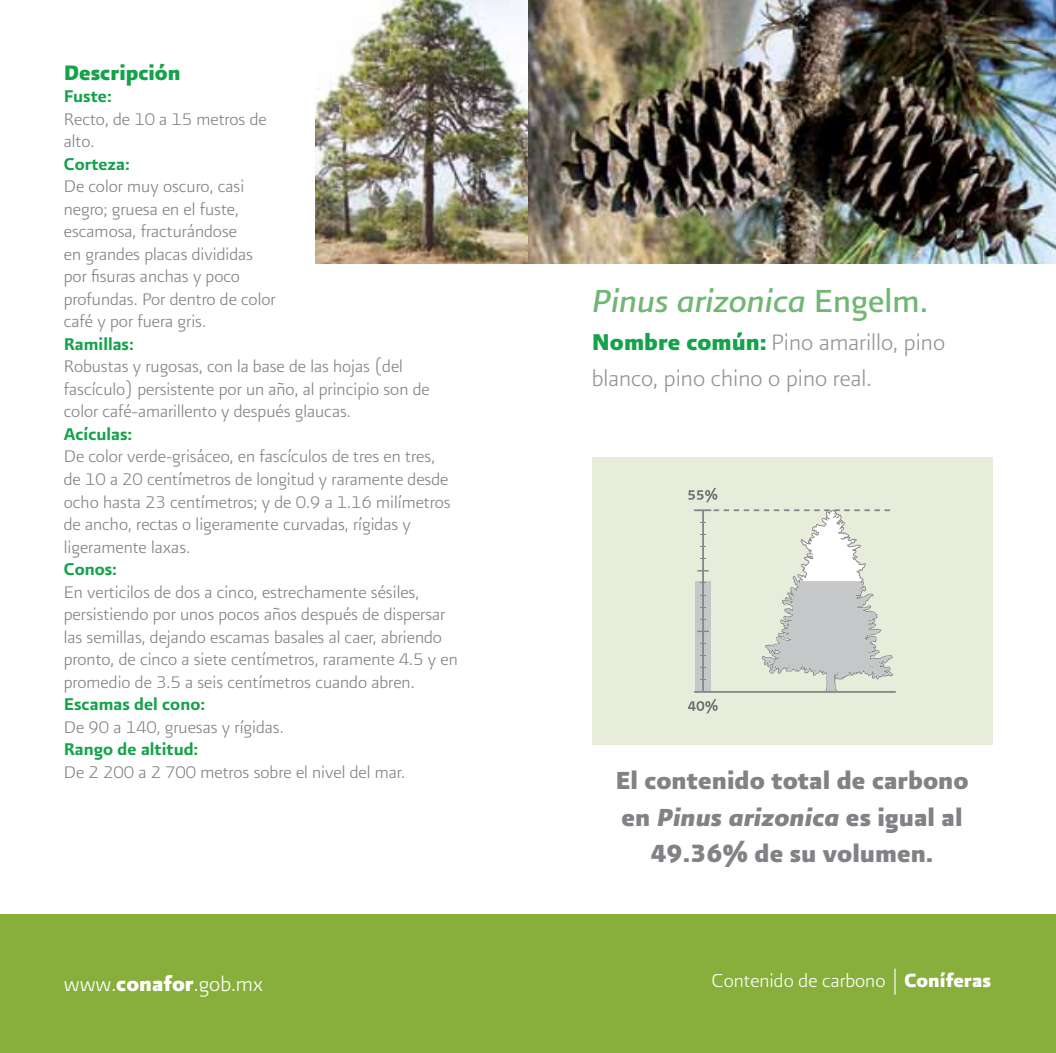
<style>
.page{position:relative;width:1056px;height:1053px;background:#fff}
.page>*{position:absolute;margin:0;border:0;box-sizing:border-box;transform-origin:0 0}
.t1{font:italic 38.25px "Presidencia Base";color:#72b674}
.t2{font:29.25px/36px "Presidencia Fuerte";color:#808285;text-align:center}
.t3{font:27px/36px "Presidencia Fina";color:#939598}
.t4{font:24.75px "Presidencia Fina";color:#fff}
.t5{font:24.75px "Presidencia Fuerte";color:#14a24a}
.t6{font:22.5px "Presidencia Fina";color:#fff}
.t7{font:20.25px/22.5px "Presidencia Fina";color:#808285}
.t8{font:20.25px "Presidencia Firme";color:#14a24a}
.s1{font-style:italic}
.s2{font-style:normal}
.s3{font-family:"Presidencia Fuerte";color:#14a24a}
.s4{font-family:"Presidencia Fuerte"}
</style>
<div class="page">
<div style="left:0;top:914px;width:528px;height:138px;background:#88ae3b"></div>
<div style="left:528px;top:914px;width:527px;height:138px;background:#88ae3b"></div>
<svg style="left:894px;top:968px;width:1px;height:26px"></svg>
<div style="left:591px;top:457px;width:400px;height:287px;background:#e8eddb"></div>
<img style="left:315px;top:0;width:740px;height:263px">
<svg style="left:688px;top:488px;width:29px;height:14px"></svg>
<svg style="left:688px;top:699px;width:29px;height:14px"></svg>
<svg style="left:694px;top:509px;width:201px;height:183px"></svg>
<p class="t5" style="left:64px;top:59px;width:118px">Descripción</p>
<p class="t8" style="left:64px;top:85px;width:49px">Fuste:</p>
<p class="t7" style="left:64px;top:107px;width:204px">Recto, de 10 a 15 metros de alto.</p>
<p class="t8" style="left:64px;top:152px;width:67px">Corteza:</p>
<p class="t7" style="left:64px;top:175px;width:213px">De color muy oscuro, casi negro; gruesa en el fuste, escamosa, fracturándose<br>en grandes placas divididas por fisuras anchas y poco profundas. Por dentro de color café y por fuera gris.</p>
<p class="t8" style="left:64px;top:332px;width:72px">Ramillas:</p>
<p class="t7" style="left:64px;top:355px;width:367px">Robustas y rugosas, con la base de las hojas (del fascículo) persistente por un año, al principio son de color café-amarillento y después glaucas.</p>
<p class="t8" style="left:64px;top:422px;width:70px">Acículas:</p>
<p class="t7" style="left:64px;top:445px;width:388px">De color verde-grisáceo, en fascículos de tres en tres, de 10 a 20 centímetros de longitud y raramente desde ocho hasta 23 centímetros; y de 0.9 a 1.16 milímetros de ancho, rectas o ligeramente curvadas, rígidas y ligeramente laxas.</p>
<p class="t8" style="left:64px;top:557px;width:55px">Conos:</p>
<p class="t7" style="left:64px;top:580px;width:395px">En verticilos de dos a cinco, estrechamente sésiles, persistiendo por unos pocos años después de dispersar las semillas, dejando escamas basales al caer, abriendo pronto, de cinco a siete centímetros, raramente 4.5 y en promedio de 3.5 a seis centímetros cuando abren.</p>
<p class="t8" style="left:64px;top:692px;width:143px">Escamas del cono:</p>
<p class="t7" style="left:64px;top:715px;width:221px">De 90 a 140, gruesas y rígidas.</p>
<p class="t8" style="left:64px;top:737px;width:136px">Rango de altitud:</p>
<p class="t7" style="left:64px;top:760px;width:342px">De 2 200 a 2 700 metros sobre el nivel del mar.</p>
<h2 class="t2" style="left:615px;top:762px;width:355px">El contenido total de carbono en <span class="s1">Pinus arizonica</span> es igual al<br>49.36% de su volumen.</h2>
<h1 class="t1" style="left:591px;top:279px;width:337px">Pinus arizonica <span class="s2">Engelm.</span></h1>
<h3 class="t3" style="left:591px;top:324px;width:355px"><span class="s3">Nombre común:</span> Pino amarillo, pino blanco, pino chino o pino real.</h3>
<p class="t4" style="left:64px;top:969px;width:201px">www.<span class="s4">conafor</span>.gob.mx</p>
<p class="t6" style="left:711px;top:968px;width:281px">Contenido de carbono <span class="s4">Coníferas</span></p>
</div>
